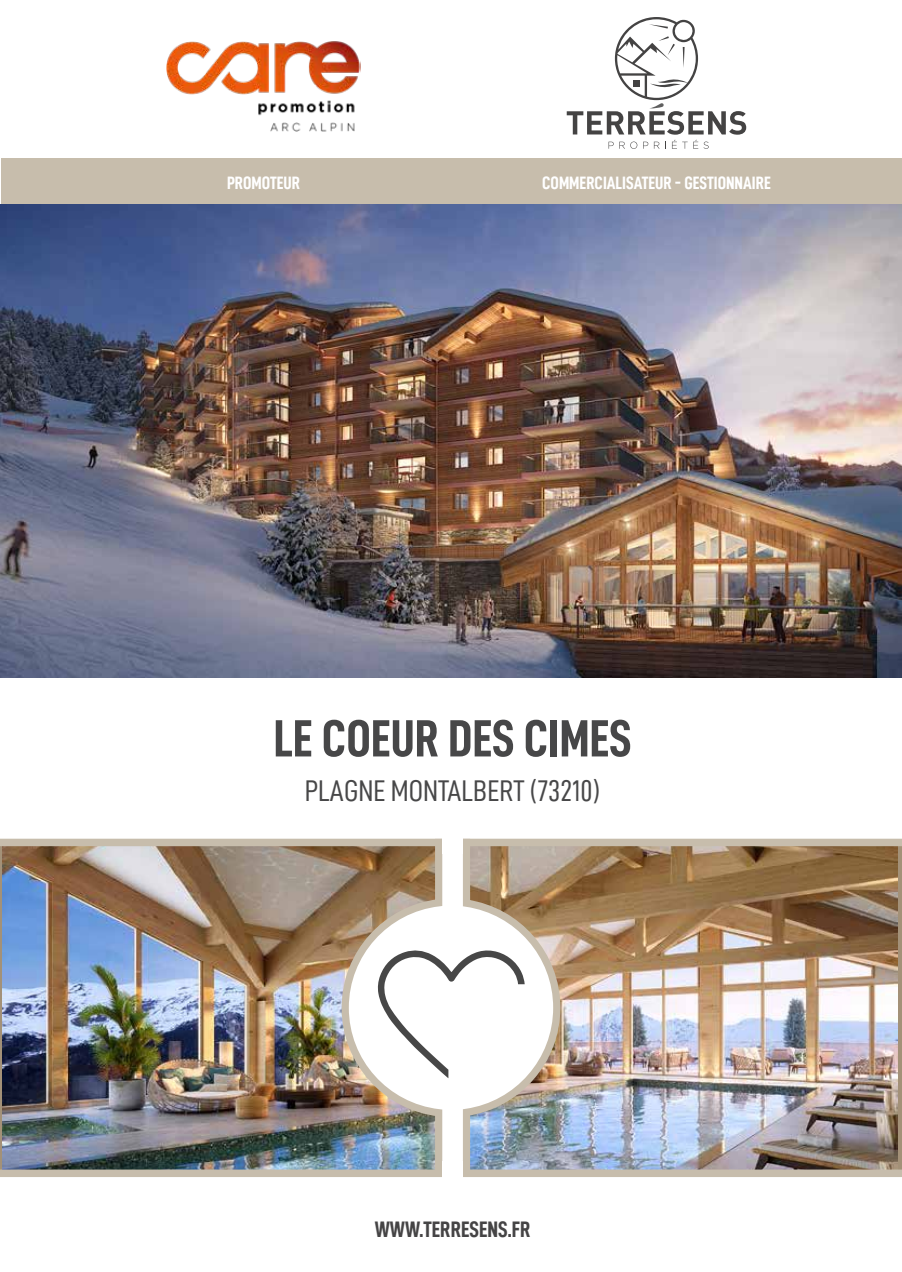
<style>
.page{position:relative;width:902px;height:1272px;background:#fff}
.page>*{position:absolute;margin:0;border:0;box-sizing:border-box;transform-origin:0 0}
.t1{font:52.5px "D DIN Condensed Bold";color:#474748}
.t2{font:30px "D DIN Condensed";color:#474748}
.t3{font:22.5px "D DIN Condensed Bold";color:#454445}
.t4{font:18px "D DIN Condensed Bold";color:#fff}
</style>
<div class="page">
<div style="left:1px;top:159px;width:900px;height:45px;background:#c7bdac"></div>
<img style="left:0;top:204px;width:901px;height:473px">
<img style="left:0;top:838px;width:901px;height:338px">
<img style="left:338px;top:838px;width:226px;height:339px">
<div style="left:442px;top:836px;width:21px;height:18px;background:#fff"></div>
<div style="left:442px;top:1161px;width:21px;height:21px;background:#fff"></div>
<svg style="left:377px;top:949px;width:147px;height:129px"></svg>
<svg style="left:566px;top:17px;width:180px;height:132px"></svg>
<img style="left:166px;top:41px;width:194px;height:90px">
<p class="t4" style="left:227px;top:173px;width:75px">PROMOTEUR</p>
<p class="t4" style="left:542px;top:173px;width:230px">COMMERCIALISATEUR - GESTIONNAIRE</p>
<h1 class="t1" style="left:273px;top:709px;width:359px">LE COEUR DES CIMES</h1>
<h2 class="t2" style="left:305px;top:774px;width:297px">PLAGNE MONTALBERT (73210)</h2>
<p class="t3" style="left:375px;top:1216px;width:157px">WWW.TERRESENS.FR</p>
</div>
